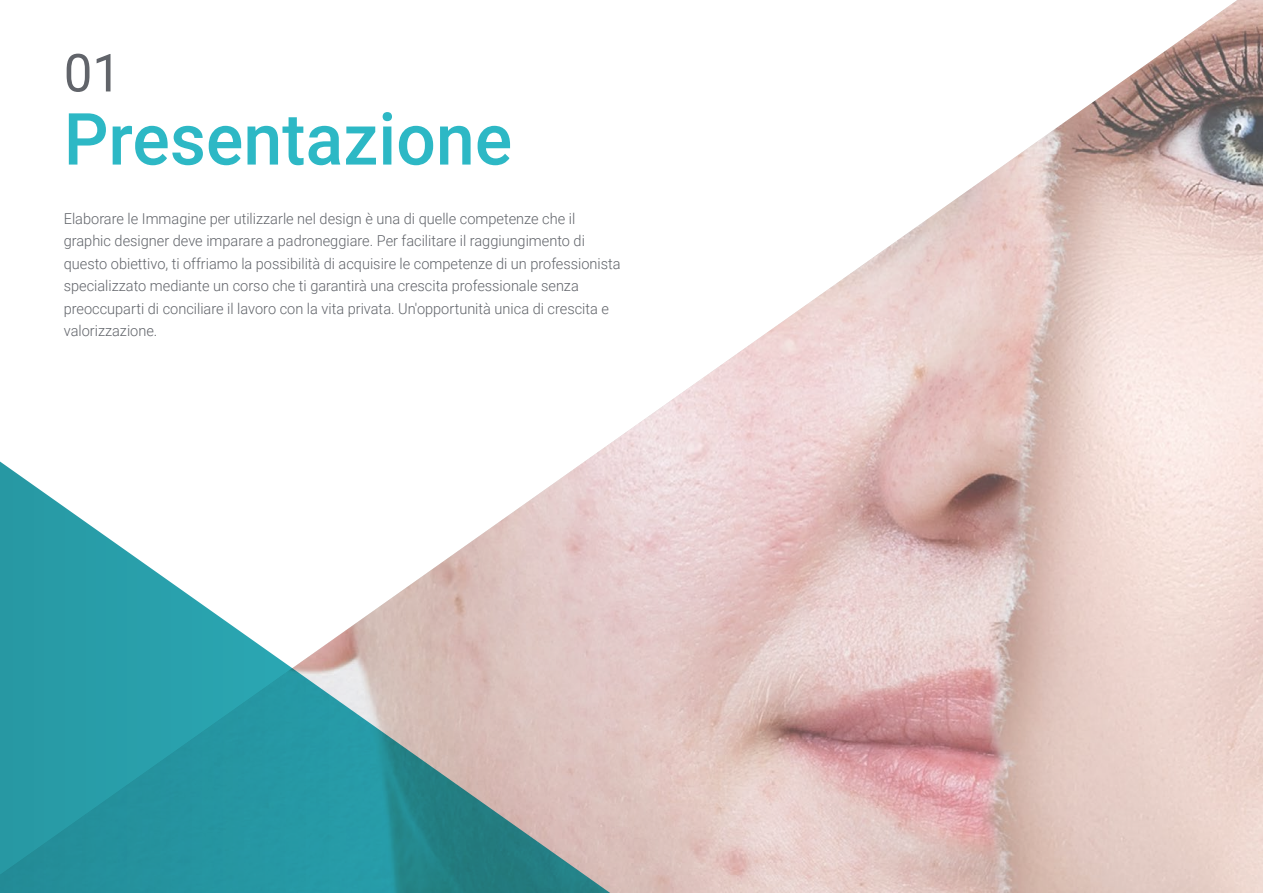
<style>
.page{position:relative;width:1263px;height:893px;background:#fff}
.page>*{position:absolute;margin:0;border:0;box-sizing:border-box;transform-origin:0 0}
.t1{font:500 72px "Roboto";color:#2db8c5}
.t2{font:52.5px "Roboto";color:#61646a}
.t3{font:300 15px/22.5px "Roboto";color:#61646a}
</style>
<div class="page">
<img style="left:607px;top:0;width:656px;height:893px">
<svg style="left:0;top:446px;width:640px;height:447px"></svg>
<h2 class="t2" style="left:64px;top:36px;width:59px">01</h2>
<h1 class="t1" style="left:64px;top:89px;width:450px">Presentazione</h1>
<p class="t3" style="left:64px;top:207px;width:558px">Elaborare le Immagine per utilizzarle nel design è una di quelle competenze che il graphic designer deve imparare a padroneggiare. Per facilitare il raggiungimento di questo obiettivo, ti offriamo la possibilità di acquisire le competenze di un professionista specializzato mediante un corso che ti garantirà una crescita professionale senza preoccuparti di conciliare il lavoro con la vita privata. Un'opportunità unica di crescita e valorizzazione.</p>
</div>
